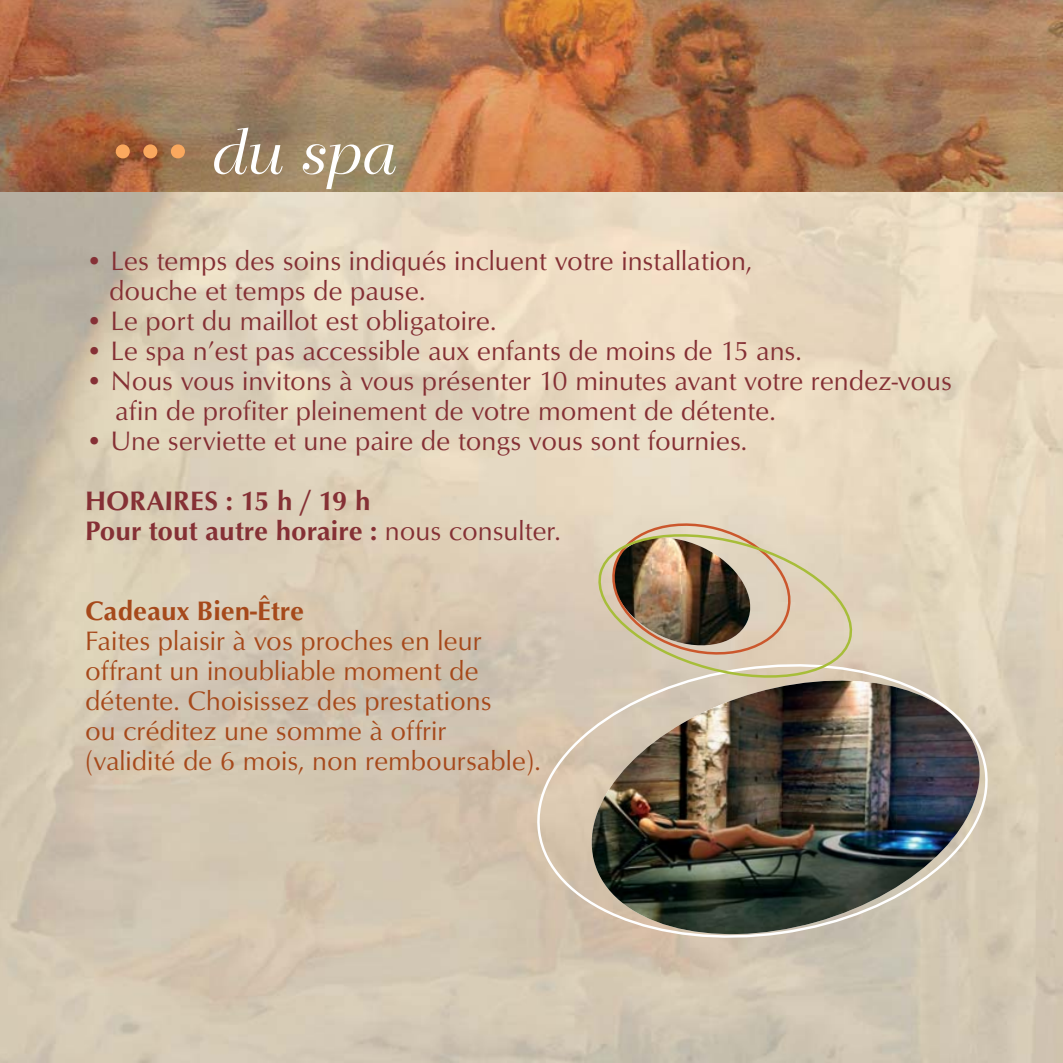
<style>
.page{position:relative;width:1063px;height:1063px;background:#fff}
.page>*{position:absolute;margin:0;border:0;box-sizing:border-box;transform-origin:0 0}
.t1{font:62.5px "Bellevue";color:#fff}
.t2{font:27.5px/30px "Opus";color:#853035}
.t3{font:27.5px/30px "Opus";color:#a6491b}
.t4{font:700 27.5px/30px "Opus";color:#853035}
.t5{font:700 27.5px "Opus";color:#a6491b}
.s1{color:#faa85e}
.s2{font-weight:400}
</style>
<div class="page">
<img style="left:0;top:191px;width:1063px;height:872px">
<img style="left:0;top:0;width:1063px;height:191px">
<img style="left:528px;top:650px;width:469px;height:301px">
<svg style="left:590px;top:515px;width:270px;height:173px;background:#bdad94"></svg>
<h1 class="t1" style="left:106px;top:128px;width:285px"><span class="s1">•••</span> du spa</h1>
<p class="t2" style="left:109px;top:248px;width:645px;text-indent:-24px">• Les temps des soins indiqués incluent votre installation, douche et temps de pause.</p>
<p class="t2" style="left:85px;top:308px;width:413px">• Le port du maillot est obligatoire.</p>
<p class="t2" style="left:85px;top:338px;width:718px">• Le spa n’est pas accessible aux enfants de moins de 15 ans.</p>
<p class="t2" style="left:115px;top:368px;width:838px;text-indent:-30px">• Nous vous invitons à vous présenter 10 minutes avant votre rendez-vous afin de profiter pleinement de votre moment de détente.</p>
<p class="t2" style="left:85px;top:428px;width:664px">• Une serviette et une paire de tongs vous sont fournies.</p>
<p class="t4" style="left:85px;top:488px;width:477px">HORAIRES : 15 h / 19 h<br>Pour tout autre horaire : <span class="s2">nous consulter.</span></p>
<p class="t5" style="left:85px;top:600px;width:221px">Cadeaux Bien-Être</p>
<p class="t3" style="left:85px;top:628px;width:457px">Faites plaisir à vos proches en leur offrant un inoubliable moment de détente. Choisissez des prestations<br>ou créditez une somme à offrir (validité de 6 mois, non remboursable).</p>
</div>
